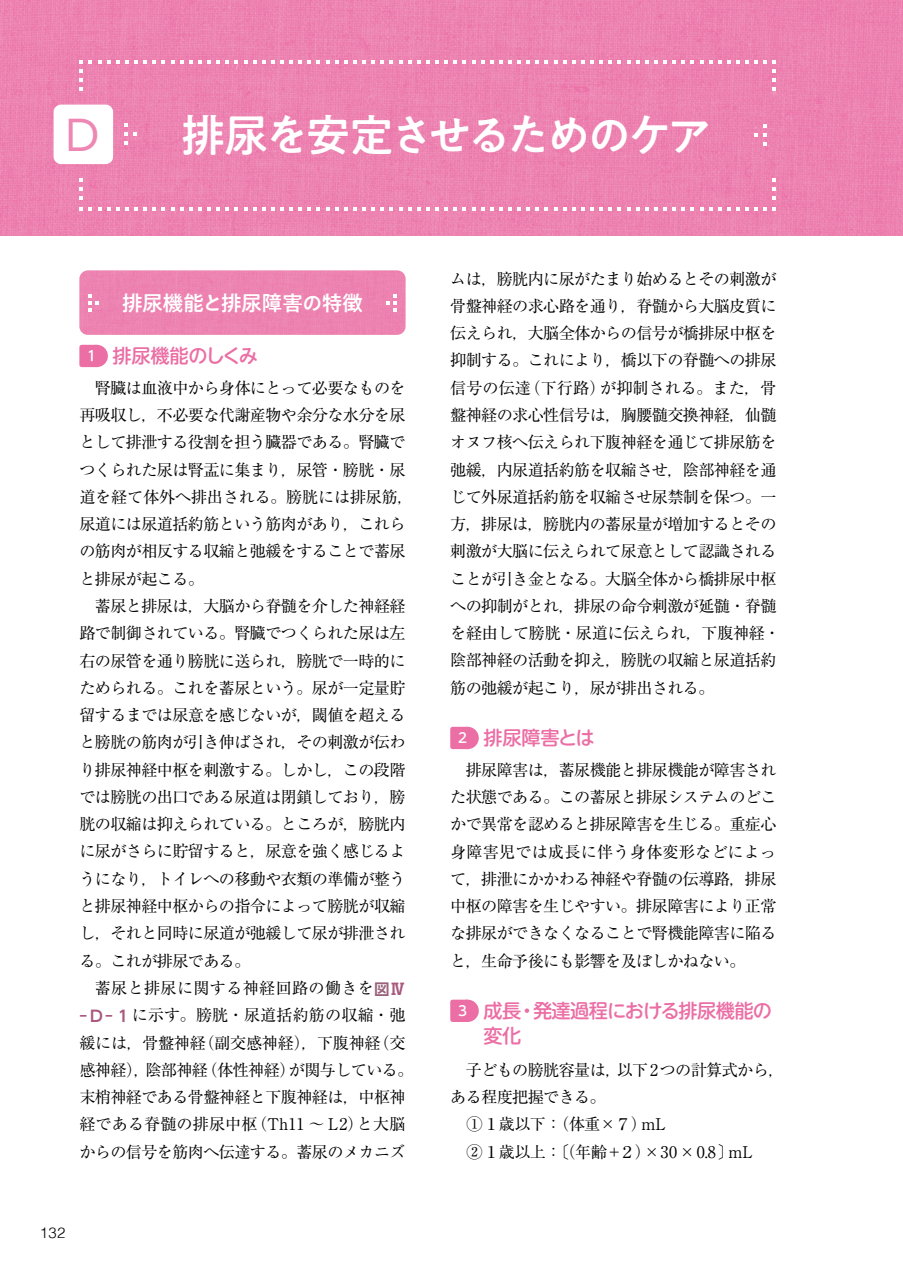
<style>
.page{position:relative;width:903px;height:1275px;background:#fff}
.page>*{position:absolute;margin:0;border:0;box-sizing:border-box;transform-origin:0 0}
.t1{font:45.85px "Avenir";color:#ee87b4}
.t2{font:500 44.62px "PA1 Gothic Std N";letter-spacing:-.095em;color:#fff}
.t3{font:500 21px "PA1 Gothic Std N";letter-spacing:-.03em;color:#fff}
.t4{font:500 19.25px/24.8px "UD Shin M Go Pro";letter-spacing:-.03em;color:#eb6ea5}
.t5{font:16.1px/27.3px "Ryumin Pro";letter-spacing:-.04em;color:#000}
.t6{font:16.1px "Ryumin Pro";letter-spacing:.02em;color:#000}
.t7{font:300 14.88px "Helvetica";color:#000}
.s1{font-size:13.65px;color:#fff}
.s2{font-family:"UD Shin Go Pro De";font-weight:700;font-size:15.58px;color:#98627b}
.s3{font-family:"UD Shin Go Pro De";font-weight:700;font-size:15.58px;color:#a9587e}
</style>
<div class="page">
<img style="left:0;top:0;width:903px;height:236px">
<svg style="left:133px;top:132px;width:4px;height:4px"></svg>
<svg style="left:124px;top:123px;width:3px;height:22px"></svg>
<svg style="left:754px;top:124px;width:13px;height:22px"></svg>
<svg style="left:79px;top:178px;width:4px;height:22px"></svg>
<svg style="left:772px;top:178px;width:4px;height:22px"></svg>
<svg style="left:244px;top:207px;width:3px;height:4px"></svg>
<svg style="left:554px;top:207px;width:3px;height:4px"></svg>
<svg style="left:79px;top:207px;width:13px;height:4px"></svg>
<svg style="left:98px;top:207px;width:67px;height:4px"></svg>
<svg style="left:171px;top:207px;width:67px;height:4px"></svg>
<svg style="left:253px;top:207px;width:67px;height:4px"></svg>
<svg style="left:326px;top:207px;width:67px;height:4px"></svg>
<svg style="left:399px;top:207px;width:3px;height:4px"></svg>
<svg style="left:408px;top:207px;width:67px;height:4px"></svg>
<svg style="left:481px;top:207px;width:67px;height:4px"></svg>
<svg style="left:563px;top:207px;width:67px;height:4px"></svg>
<svg style="left:636px;top:207px;width:67px;height:4px"></svg>
<svg style="left:709px;top:207px;width:67px;height:4px"></svg>
<svg style="left:772px;top:69px;width:4px;height:22px"></svg>
<svg style="left:79px;top:69px;width:4px;height:22px"></svg>
<svg style="left:79px;top:60px;width:13px;height:3px"></svg>
<svg style="left:98px;top:60px;width:67px;height:3px"></svg>
<svg style="left:171px;top:60px;width:67px;height:3px"></svg>
<svg style="left:253px;top:60px;width:67px;height:3px"></svg>
<svg style="left:326px;top:60px;width:67px;height:3px"></svg>
<svg style="left:408px;top:60px;width:67px;height:3px"></svg>
<svg style="left:481px;top:60px;width:67px;height:3px"></svg>
<svg style="left:563px;top:60px;width:67px;height:3px"></svg>
<svg style="left:636px;top:60px;width:67px;height:3px"></svg>
<svg style="left:709px;top:60px;width:67px;height:3px"></svg>
<div style="left:79px;top:270px;width:327px;height:65px;background:#ed83b1"></div>
<svg style="left:88px;top:294px;width:10px;height:17px"></svg>
<svg style="left:387px;top:294px;width:10px;height:17px"></svg>
<div style="left:86px;top:345px;width:22px;height:22px;background:#eb6ea5;border-radius:50%"></div>
<svg style="left:79px;top:345px;width:15px;height:22px"></svg>
<div style="left:456px;top:727px;width:23px;height:22px;background:#eb6ea5;border-radius:50%"></div>
<svg style="left:450px;top:727px;width:14px;height:22px"></svg>
<div style="left:456px;top:1000px;width:23px;height:22px;background:#eb6ea5;border-radius:50%"></div>
<svg style="left:450px;top:1000px;width:14px;height:22px"></svg>
<div style="left:54px;top:105px;width:59px;height:59px;background:#fff;border-radius:7px"></div>
<h1 class="t1" style="left:65px;top:98px;width:36px">D</h1>
<h2 class="t2" style="left:181px;top:109px;width:533px">排尿を安定させるためのケア</h2>
<h3 class="t3" style="left:122px;top:290px;width:243px">排尿機能と排尿障害の特徴</h3>
<p class="t4" style="left:87px;top:343px;width:172px"><span class="s1">1</span> 排尿機能のしくみ</p>
<p class="t5" style="left:79px;top:373px;width:336px;text-indent:16px">腎臓は血液中から身体にとって必要なものを再吸収し，不必要な代謝産物や余分な水分を尿として排泄する役割を担う臓器である。腎臓でつくられた尿は腎盂に集まり，尿管・膀胱・尿道を経て体外へ排出される。膀胱には排尿筋，尿道には尿道括約筋という筋肉があり，これらの筋肉が相反する収縮と弛緩をすることで蓄尿と排尿が起こる。</p>
<p class="t5" style="left:79px;top:591px;width:328px;text-align:justify;text-indent:16px">蓄尿と排尿は，大脳から脊髄を介した神経経路で制御されている。腎臓でつくられた尿は左右の尿管を通り膀胱に送られ，膀胱で一時的にためられる。これを蓄尿という。尿が一定量貯留するまでは尿意を感じないが，閾値を超えると膀胱の筋肉が引き伸ばされ，その刺激が伝わり排尿神経中枢を刺激する。しかし，この段階では膀胱の出口である尿道は閉鎖しており，膀胱の収縮は抑えられている。ところが，膀胱内に尿がさらに貯留すると，尿意を強く感じるようになり，トイレへの移動や衣類の準備が整うと排尿神経中枢からの指令によって膀胱が収縮し，それと同時に尿道が弛緩して尿が排泄される。これが排尿である。</p>
<p class="t6" style="left:95px;top:975px;width:312px">蓄尿と排尿に関する神経回路の働きを<span class="s2">図</span><span class="s3">Ⅳ</span></p>
<p class="t5" style="left:79px;top:1000px;width:336px"><span class="s3">- D- １</span>に示す。膀胱・尿道括約筋の収縮・弛緩には，骨盤神経（副交感神経），下腹神経（交感神経），陰部神経（体性神経）が関与している。末梢神経である骨盤神経と下腹神経は，中枢神経である脊髄の排尿中枢（Th11 ～ L2）と大脳からの信号を筋肉へ伝達する。蓄尿のメカニズ</p>
<p class="t7" style="left:40px;top:1220px;width:27px">132</p>
<p class="t5" style="left:450px;top:264px;width:332px">ムは，膀胱内に尿がたまり始めるとその刺激が骨盤神経の求心路を通り，脊髄から大脳皮質に伝えられ，大脳全体からの信号が橋排尿中枢を抑制する。これにより，橋以下の脊髄への排尿信号の伝達（下行路）が抑制される。また，骨盤神経の求心性信号は，胸腰髄交換神経，仙髄オヌフ核へ伝えられ下腹神経を通じて排尿筋を弛緩，内尿道括約筋を収縮させ，陰部神経を通じて外尿道括約筋を収縮させ尿禁制を保つ。一方，排尿は，膀胱内の蓄尿量が増加するとその刺激が大脳に伝えられて尿意として認識されることが引き金となる。大脳全体から橋排尿中枢への抑制がとれ，排尿の命令刺激が延髄・脊髄を経由して膀胱・尿道に伝えられ，下腹神経・陰部神経の活動を抑え，膀胱の収縮と尿道括約筋の弛緩が起こり，尿が排出される。</p>
<p class="t4" style="left:458px;top:724px;width:138px"><span class="s1">2</span> 排尿障害とは</p>
<p class="t5" style="left:450px;top:755px;width:328px;text-align:justify;text-indent:16px">排尿障害は，蓄尿機能と排尿機能が障害された状態である。この蓄尿と排尿システムのどこかで異常を認めると排尿障害を生じる。重症心身障害児では成長に伴う身体変形などによって，排泄にかかわる神経や脊髄の伝導路，排尿中枢の障害を生じやすい。排尿障害により正常な排尿ができなくなることで腎機能障害に陥ると，生命予後にも影響を及ぼしかねない。</p>
<p class="t4" style="left:483px;top:997px;width:290px;text-indent:-25px"><span class="s1">3</span> 成長・発達過程における排尿機能の変化</p>
<p class="t5" style="left:466px;top:1055px;width:320px">子どもの膀胱容量は，以下2つの計算式から，</p>
<p class="t5" style="left:450px;top:1082px;width:157px">ある程度把握できる。</p>
<p class="t5" style="left:466px;top:1110px;width:201px">① １歳以下：（体重×７）mL</p>
<p class="t5" style="left:466px;top:1137px;width:288px">② １歳以上：〔（年齢+２）×30×0.8〕mL</p>
</div>
